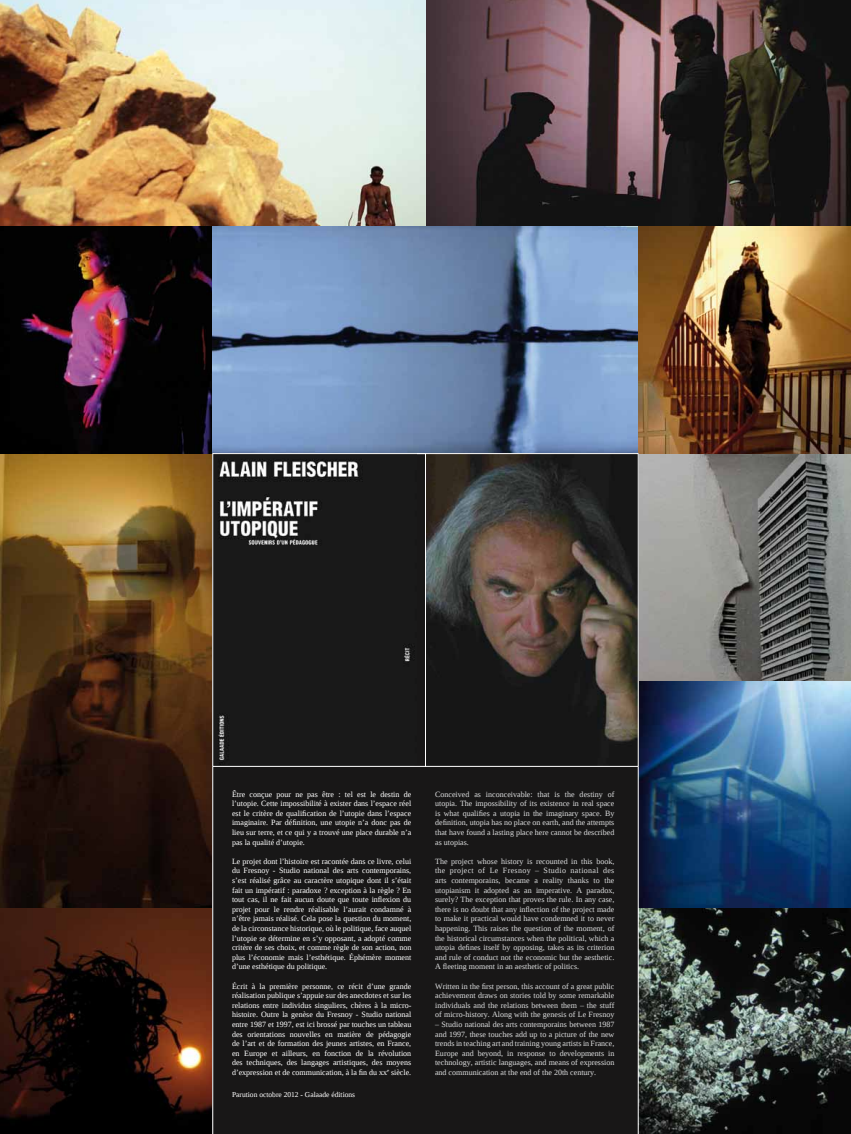
<style>
.page{position:relative;width:851px;height:1134px;background:#fff}
.page>*{position:absolute;margin:0;border:0;box-sizing:border-box;transform-origin:0 0}
.t1{font:8px/9.6px "Liberation Serif";color:#fff;text-align:justify}
.t2{font:8px/9.6px "Liberation Serif";color:#d9dadb;text-align:justify}
.t3{font:7.5px "Liberation Serif";color:#fff}
</style>
<div class="page">
<img style="left:0;top:227px;width:213px;height:907px">
<svg style="left:0;top:454px;width:212px;height:453px;background:#513618"></svg>
<img style="left:638px;top:680px;width:212px;height:454px">
<img style="left:0;top:0;width:850px;height:227px">
<svg style="left:638px;top:454px;width:212px;height:226px;background:#7e7f7c"></svg>
<img style="left:213px;top:227px;width:425px;height:226px">
<img style="left:638px;top:227px;width:212px;height:227px">
<div style="left:212px;top:455px;width:426px;height:679px;background:#181717"></div>
<img style="left:214px;top:455px;width:202px;height:310px">
<div style="left:212px;top:453px;width:214px;height:314px;border:1px solid #fff"></div>
<img style="left:427px;top:455px;width:209px;height:310px">
<div style="left:425px;top:453px;width:213px;height:314px;border:1px solid #fff"></div>
<p class="t1" style="left:232px;top:789px;width:181px">Être conçue pour ne pas être : tel est le destin de l’utopie. Cette impossibilité à exister dans l’espace réel est le critère de qualification de l’utopie dans l’espace imaginaire. Par définition, une utopie n’a donc pas de lieu sur terre, et ce qui y a trouvé une place durable n’a pas la qualité d’utopie.</p>
<p class="t1" style="left:232px;top:856px;width:181px">Le projet dont l’histoire est racontée dans ce livre, celui du Fresnoy - Studio national des arts contemporains, s’est réalisé grâce au caractère utopique dont il s’était fait un impératif : paradoxe ? exception à la règle ? En tout cas, il ne fait aucun doute que toute inflexion du projet pour le rendre réalisable l’aurait condamné à n’être jamais réalisé. Cela pose la question du moment, de la circonstance historique, où le politique, face auquel l’utopie se détermine en s’y opposant, a adopté comme critère de ses choix, et comme règle de son action, non plus l’économie mais l’esthétique. Éphémère moment d’une esthétique du politique.</p>
<p class="t1" style="left:232px;top:981px;width:181px">Écrit à la première personne, ce récit d’une grande réalisation publique s’appuie sur des anecdotes et sur les relations entre individus singuliers, chères à la micro&shy;histoire. Outre la genèse du Fresnoy - Studio national entre 1987 et 1997, est ici brossé par touches un tableau des orientations nouvelles en matière de pédagogie de l’art et de formation des jeunes artistes, en France, en Europe et ailleurs, en fonction de la révolution des techniques, des langages artistiques, des moyens d’expression et de communication, à la fin du xx<sup>e</sup> siècle.</p>
<p class="t3" style="left:232px;top:1089px;width:125px">Parution octobre 2012 - Galaade éditions</p>
<p class="t2" style="left:435px;top:789px;width:181px">Conceived as inconceivable: that is the destiny of utopia. The impossibility of its existence in real space is what qualifies a utopia in the imaginary space. By definition, utopia has no place on earth, and the attempts that have found a lasting place here cannot be described as utopias.</p>
<p class="t2" style="left:435px;top:856px;width:181px">The project whose history is recounted in this book, the project of Le Fresnoy – Studio national des arts contemporains, became a reality thanks to the utopianism it adopted as an imperative. A paradox, surely? The exception that proves the rule. In any case, there is no doubt that any inflection of the project made to make it practical would have condemned it to never happening. This raises the question of the moment, of the historical circumstances when the political, which a utopia defines itself by opposing, takes as its criterion and rule of conduct not the economic but the aesthetic.<br>A fleeting moment in an aesthetic of politics.</p>
<p class="t2" style="left:435px;top:981px;width:181px">Written in the first person, this account of a great public achievement draws on stories told by some remarkable individuals and the relations between them – the stuff of micro-history. Along with the genesis of Le Fresnoy</p>
<p class="t2" style="left:435px;top:1019px;width:181px">– Studio national des arts contemporains between 1987 and 1997, these touches add up to a picture of the new trends in teaching art and training young artists in France, Europe and beyond, in response to developments in technology, artistic languages, and means of expression and communication at the end of the 20th century.</p>
</div>
